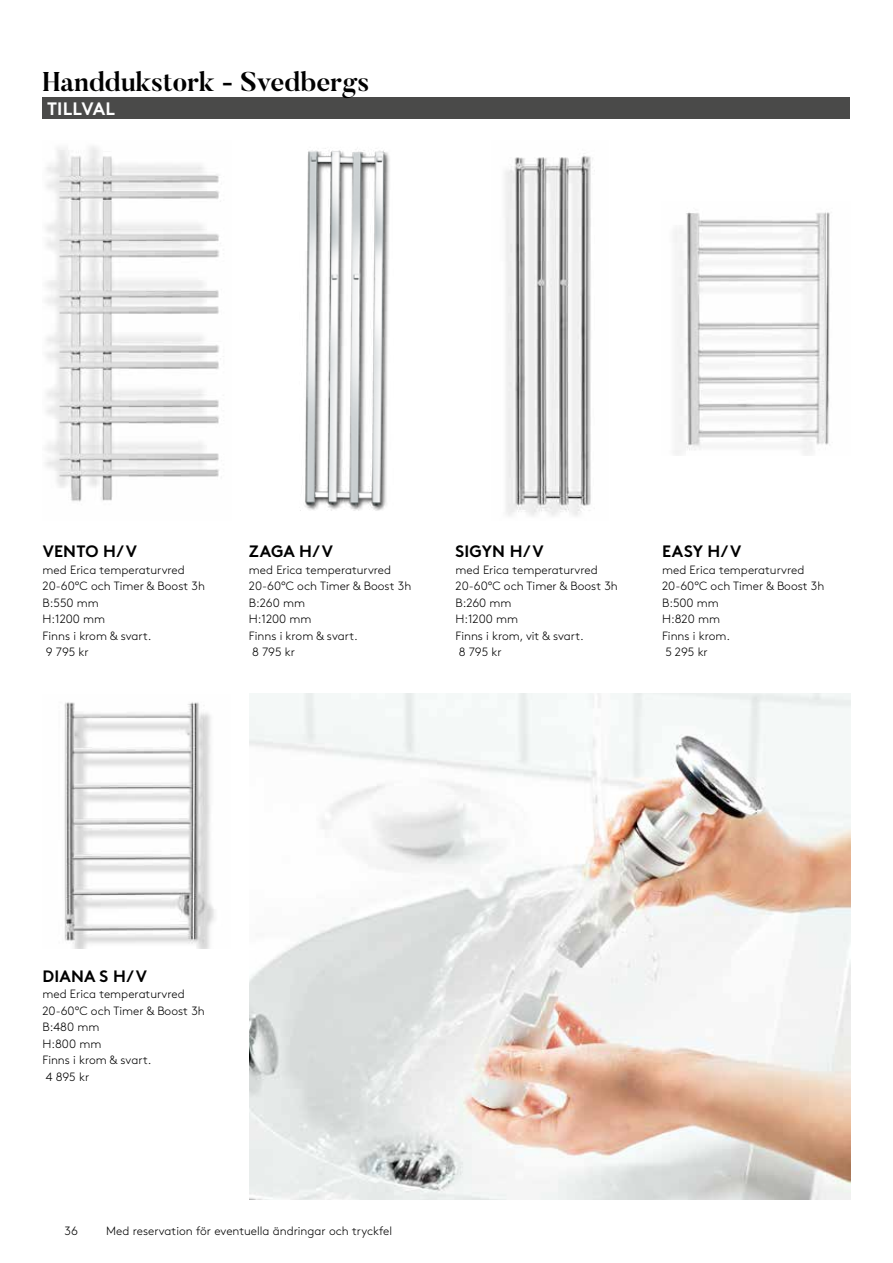
<style>
.page{position:relative;width:893px;height:1263px;background:#fff}
.page>*{position:absolute;margin:0;border:0;box-sizing:border-box;transform-origin:0 0}
.t1{font:700 27px "Butler";color:#000}
.t2{font:700 18px "Brown Std";letter-spacing:.01em;color:#fff}
.t3{font:700 16.5px "Brown Std";letter-spacing:.01em;color:#000}
.t4{font:300 12px/16.5px "Brown Std";color:#000}
</style>
<div class="page">
<div style="left:43px;top:98px;width:807px;height:21px;background:#4a4a49"></div>
<img style="left:300px;top:148px;width:90px;height:363px">
<img style="left:46px;top:146px;width:175px;height:356px">
<img style="left:505px;top:153px;width:90px;height:363px">
<img style="left:249px;top:693px;width:601px;height:506px">
<img style="left:64px;top:702px;width:151px;height:246px">
<img style="left:674px;top:212px;width:156px;height:243px">
<h1 class="t1" style="left:42px;top:64px;width:329px">Handdukstork - Svedbergs</h1>
<h2 class="t2" style="left:47px;top:98px;width:70px">TILLVAL</h2>
<h3 class="t3" style="left:43px;top:541px;width:96px">VENTO H/V</h3>
<p class="t4" style="left:43px;top:561px;width:164px">med Erica temperaturvred<br>20-60°C och Timer &amp; Boost 3h<br>B:550 mm<br>H:1200 mm<br>Finns i krom &amp; svart.<br>9 795 kr</p>
<h3 class="t3" style="left:249px;top:541px;width:86px">ZAGA H/V</h3>
<p class="t4" style="left:249px;top:561px;width:164px">med Erica temperaturvred<br>20-60°C och Timer &amp; Boost 3h<br>B:260 mm<br>H:1200 mm<br>Finns i krom &amp; svart.<br>8 795 kr</p>
<h3 class="t3" style="left:456px;top:541px;width:90px">SIGYN H/V</h3>
<p class="t4" style="left:455px;top:561px;width:164px">med Erica temperaturvred<br>20-60°C och Timer &amp; Boost 3h<br>B:260 mm<br>H:1200 mm<br>Finns i krom, vit &amp; svart.<br>8 795 kr</p>
<h3 class="t3" style="left:662px;top:541px;width:81px">EASY H/V</h3>
<p class="t4" style="left:662px;top:561px;width:164px">med Erica temperaturvred<br>20-60°C och Timer &amp; Boost 3h<br>B:500 mm<br>H:820 mm<br>Finns i krom.<br>5 295 kr</p>
<h3 class="t3" style="left:43px;top:966px;width:106px">DIANA S H/V</h3>
<p class="t4" style="left:42px;top:986px;width:164px">med Erica temperaturvred<br>20-60°C och Timer &amp; Boost 3h<br>B:480 mm<br>H:800 mm<br>Finns i krom &amp; svart.<br>4 895 kr</p>
<p class="t4" style="left:65px;top:1223px;width:15px">36</p>
<p class="t4" style="left:106px;top:1223px;width:287px">Med reservation för eventuella ändringar och tryckfel</p>
</div>
